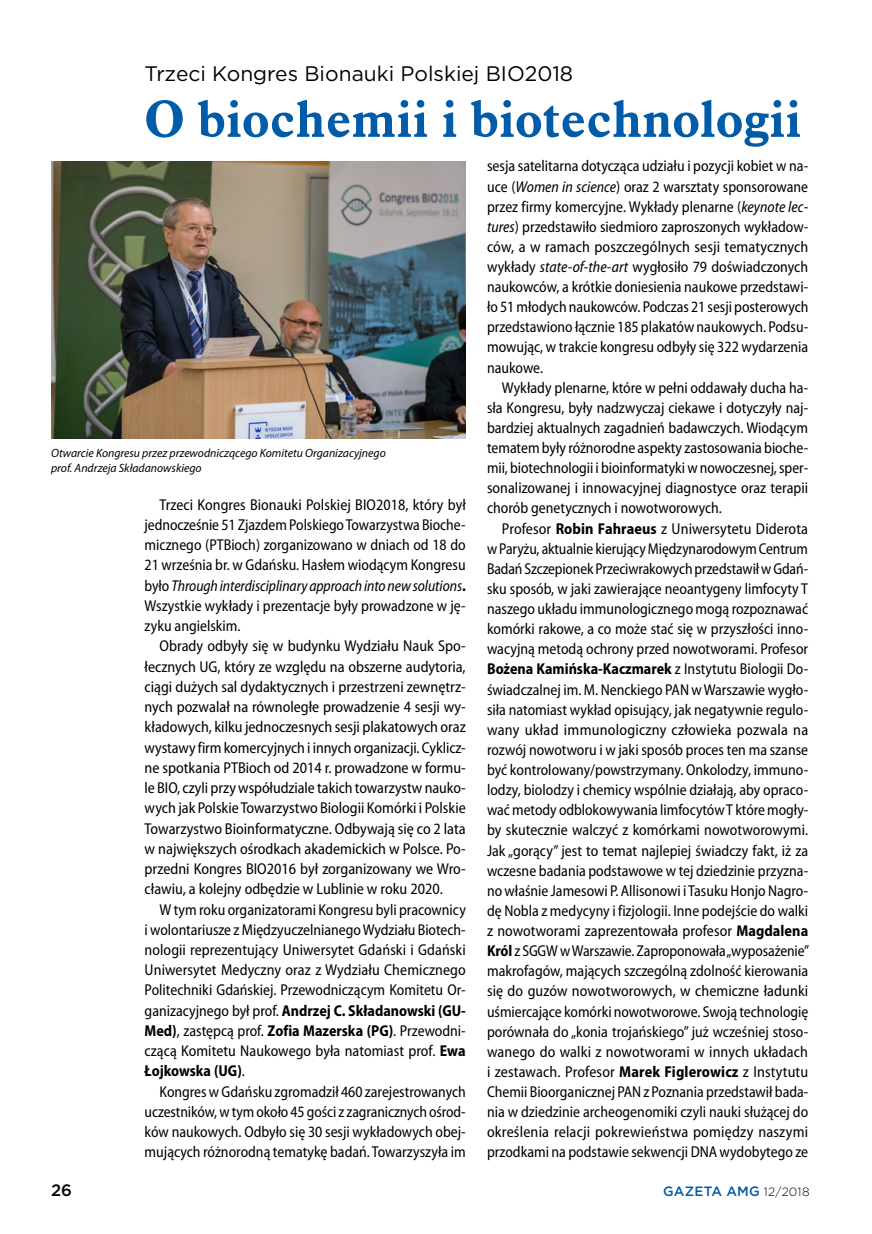
<style>
.page{position:relative;width:872px;height:1234px;background:#fff}
.page>*{position:absolute;margin:0;border:0;box-sizing:border-box;transform-origin:0 0}
.t1{font:700 51px "Aldine 721 EU";letter-spacing:.005em;color:#005ba8}
.t2{font:21px "Gotham";color:#000}
.t3{font:500 16.5px "Gotham";color:#000}
.t4{font:semi-condensed 15.75px/20.1px "Myriad Pro";color:#000;text-align:justify}
.t5{font:semi-condensed 15.75px/20.1px "Myriad Pro";color:#000;text-align:justify;scale:.96 1}
.t6{font:500 13.5px "Gotham";letter-spacing:.015em;color:#005ba8}
.t7{font:italic 12px/15px "Myriad Pro";color:#000}
.s1{font-style:italic}
.s2{font-weight:700}
.s3{font-weight:300;font-size:12px;color:#000}
</style>
<div class="page">
<img style="left:51px;top:162px;width:415px;height:276px">
<h2 class="t2" style="left:145px;top:60px;width:430px">Trzeci Kongres Bionauki Polskiej BIO2018</h2>
<h1 class="t1" style="left:145px;top:88px;width:658px">O biochemii i biotechnologii</h1>
<p class="t5" style="left:487px;top:156px;width:336px">sesja satelitarna dotycząca udziału i pozycji kobiet w na&shy;uce (<span class="s1">Women in science</span>) oraz 2 warsztaty sponsorowane przez firmy komercyjne. Wykłady plenarne (<span class="s1">keynote lec&shy;tures</span>) przedstawiło siedmioro zaproszonych wykładow&shy;ców, a w ramach poszczególnych sesji tematycznych wykłady <span class="s1">state-of-the-art</span> wygłosiło 79 doświadczonych naukowców, a krótkie doniesienia naukowe przedstawi&shy;ło 51 młodych naukowców. Podczas 21 sesji posterowych przedstawiono łącznie 185 plakatów naukowych. Podsu&shy;mowując, w trakcie kongresu odbyły się 322 wydarzenia naukowe.</p>
<p class="t5" style="left:487px;top:377px;width:336px;text-indent:15px">Wykłady plenarne, które w pełni oddawały ducha ha&shy;sła Kongresu, były nadzwyczaj ciekawe i dotyczyły naj&shy;bardziej aktualnych zagadnień badawczych. Wiodącym tematem były różnorodne aspekty zastosowania bioche&shy;mii, biotechnologii i bioinformatyki w nowoczesnej, sper&shy;sonalizowanej i innowacyjnej diagnostyce oraz terapii chorób genetycznych i nowotworowych.</p>
<p class="t4" style="left:487px;top:518px;width:324px;text-indent:15px">Profesor <span class="s2">Robin Fahraeus</span> z Uniwersytetu Diderota w Paryżu, aktualnie kierujący Międzynarodowym Centrum Badań Szczepionek Przeciwrakowych przedstawił w Gdań&shy;sku sposób, w jaki zawierające neoantygeny limfocyty T naszego układu immunologicznego mogą rozpoznawać komórki rakowe, a co może stać się w przyszłości inno&shy;wacyjną metodą ochrony przed nowotworami. Profesor <span class="s2">Bożena Kamińska-Kaczmarek</span> z Instytutu Biologii Do&shy;świadczalnej im. M. Nenckiego PAN w Warszawie wygło&shy;siła natomiast wykład opisujący, jak negatywnie regulo&shy;wany układ immunologiczny człowieka pozwala na rozwój nowotworu i w jaki sposób proces ten ma szanse być kontrolowany/powstrzymany. Onkolodzy, immuno&shy;lodzy, biolodzy i chemicy wspólnie działają, aby opraco&shy;wać metody odblokowywania limfocytów T które mogły&shy;by skutecznie walczyć z komórkami nowotworowymi.<br>Jak „gorący” jest to temat najlepiej świadczy fakt, iż za wczesne badania podstawowe w tej dziedzinie przyzna&shy;no właśnie Jamesowi P. Allisonowi i Tasuku Honjo Nagro&shy;dę Nobla z medycyny i fizjologii. Inne podejście do walki z nowotworami zaprezentowała profesor <span class="s2">Magdalena Król</span> z SGGW w Warszawie. Zaproponowała „wyposażenie” makrofagów, mających szczególną zdolność kierowania się do guzów nowotworowych, w chemiczne ładunki uśmiercające komórki nowotworowe. Swoją technologię porównała do „konia trojańskiego” już wcześniej stoso&shy;wanego do walki z nowotworami w innych układach i zestawach. Profesor <span class="s2">Marek Figlerowicz</span> z Instytutu Chemii Bioorganicznej PAN z Poznania przedstawił bada&shy;nia w dziedzinie archeogenomiki czyli nauki służącej do określenia relacji pokrewieństwa pomiędzy naszymi przodkami na podstawie sekwencji DNA wydobytego ze</p>
<p class="t7" style="left:51px;top:444px;width:336px">Otwarcie Kongresu przez przewodniczącego Komitetu Organizacyjnego prof. Andrzeja Składanowskiego</p>
<p class="t4" style="left:145px;top:494px;width:323px;text-indent:15px">Trzeci Kongres Bionauki Polskiej BIO2018, który był jednocześnie 51 Zjazdem Polskiego Towarzystwa Bioche&shy;micznego (PTBioch) zorganizowano w dniach od 18 do 21 września br. w Gdańsku. Hasłem wiodącym Kongresu było <span class="s1">Through interdisciplinary approach into new solutions</span><span class="s2">.<br></span>Wszystkie wykłady i prezentacje były prowadzone w ję&shy;zyku angielskim.</p>
<p class="t4" style="left:145px;top:635px;width:323px;text-indent:15px">Obrady odbyły się w budynku Wydziału Nauk Spo&shy;łecznych UG, który ze względu na obszerne audytoria, ciągi dużych sal dydaktycznych i przestrzeni zewnętrz&shy;nych pozwalał na równoległe prowadzenie 4 sesji wy&shy;kładowych, kilku jednoczesnych sesji plakatowych oraz wystawy firm komercyjnych i innych organizacji. Cyklicz&shy;ne spotkania PTBioch od 2014 r. prowadzone w formu&shy;le BIO, czyli przy współudziale takich towarzystw nauko&shy;wych jak Polskie Towarzystwo Biologii Komórki i Polskie Towarzystwo Bioinformatyczne. Odbywają się co 2 lata w największych ośrodkach akademickich w Polsce. Po&shy;przedni Kongres BIO2016 był zorganizowany we Wro&shy;cławiu, a kolejny odbędzie w Lublinie w roku 2020.</p>
<p class="t5" style="left:145px;top:898px;width:336px;text-indent:15px">W tym roku organizatorami Kongresu byli pracownicy i wolontariusze z Międzyuczelnianego Wydziału Biotech&shy;nologii reprezentujący Uniwersytet Gdański i Gdański Uniwersytet Medyczny oraz z Wydziału Chemicznego Politechniki Gdańskiej. Przewodniczącym Komitetu Or&shy;ganizacyjnego był prof. <span class="s2">Andrzej C. Składanowski (GU-Med)</span>, zastępcą prof. <span class="s2">Zofia Mazerska (PG)</span>. Przewodni&shy;czącą Komitetu Naukowego była natomiast prof. <span class="s2">Ewa Łojkowska (UG)</span>.</p>
<p class="t5" style="left:145px;top:1080px;width:336px;text-indent:15px">Kongres w Gdańsku zgromadził 460 zarejestrowanych uczestników, w tym około 45 gości z zagranicznych ośrod&shy;ków naukowych. Odbyło się 30 sesji wykładowych obej&shy;mujących różnorodną tematykę badań. Towarzyszyła im</p>
<p class="t3" style="left:51px;top:1179px;width:23px">26</p>
<p class="t6" style="left:663px;top:1182px;width:148px">GAZETA AMG <span class="s3">12/2018</span></p>
</div>
